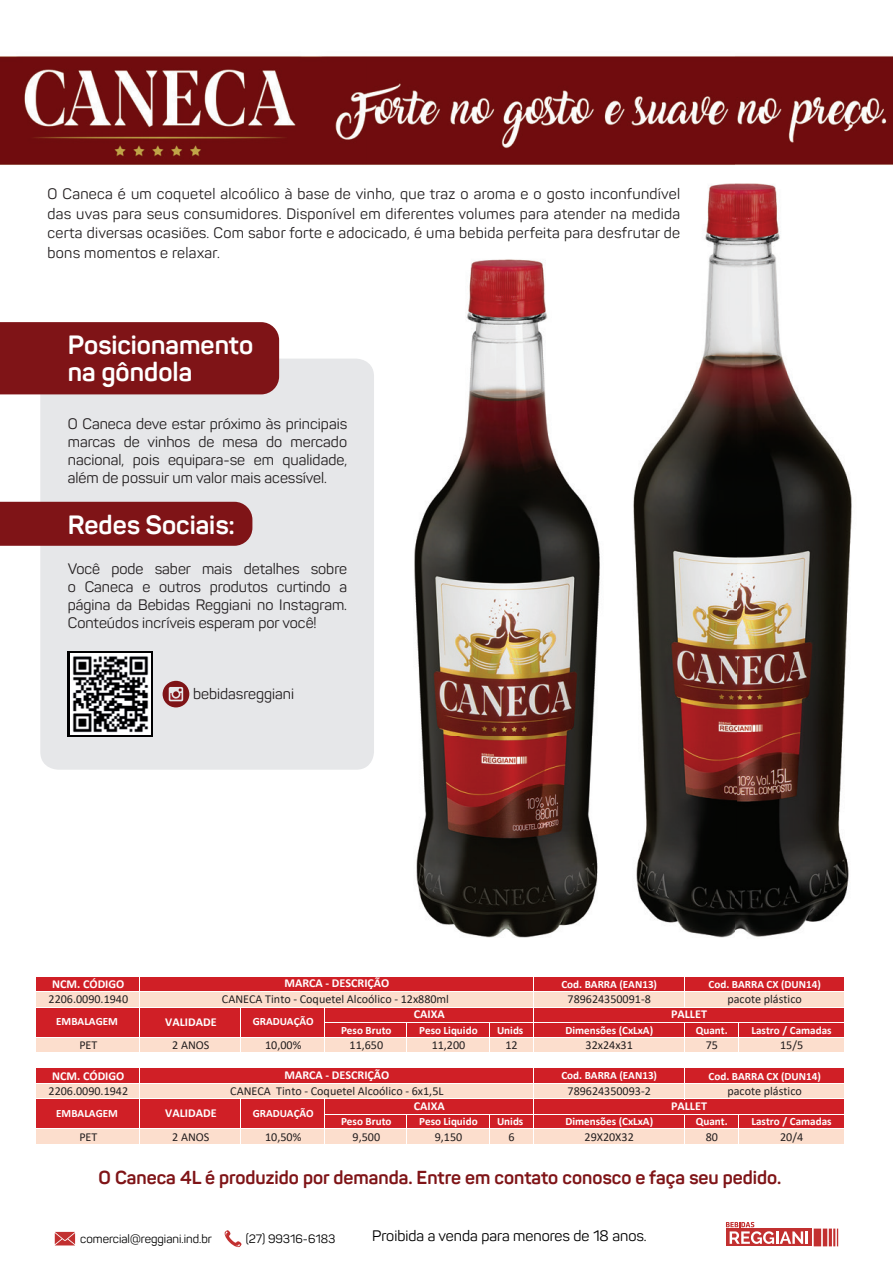
<style>
.page{position:relative;width:893px;height:1263px;background:#fff}
.page>*{position:absolute;margin:0;border:0;box-sizing:border-box;transform-origin:0 0}
.t1{font:700 26.1px/27px "Panton";color:#fff}
.t2{font:700 18.6px "Panton";color:#7f1417}
.t3{font:15px/18px "Panton";color:#231f20;text-align:justify}
.t4{font:15px "Panton";color:#000001}
.t5{font:12.15px "Calibri";color:#231f20}
.t6{font:700 12.15px "Calibri";color:#fff}
.t7{font:12px "Panton";color:#000001}
.t8{font:700 11.1px "Calibri";color:#fff}
</style>
<div class="page">
<img style="left:0;top:56px;width:893px;height:1191px">
<svg style="left:55px;top:1232px;width:20px;height:13px"></svg>
<div style="left:246px;top:1234px;width:97px;height:11px;background:#fff"></div>
<div style="left:80px;top:1234px;width:132px;height:14px;background:#fff"></div>
<svg style="left:224px;top:1229px;width:19px;height:19px"></svg>
<div style="left:726px;top:1228px;width:86px;height:18px;background:#c23030"></div>
<svg style="left:814px;top:1228px;width:24px;height:18px"></svg>
<svg style="left:726px;top:1222px;width:82px;height:22px"></svg>
<div style="left:40px;top:359px;width:334px;height:411px;background:#e6e7e9;border-radius:18px"></div>
<div style="left:0;top:322px;width:279px;height:72px;background:#7f1417"></div>
<div style="left:0;top:502px;width:252px;height:44px;background:#7f1417"></div>
<div style="left:27px;top:965px;width:817px;height:11px;background:#fff"></div>
<div style="left:27px;top:976px;width:9px;height:16px;background:#fff"></div>
<div style="left:36px;top:976px;width:808px;height:16px;background:#d01f26"></div>
<div style="left:27px;top:991px;width:9px;height:16px;background:#fff"></div>
<div style="left:36px;top:991px;width:808px;height:16px;background:#fcdecd"></div>
<div style="left:27px;top:1007px;width:9px;height:30px;background:#fff"></div>
<div style="left:36px;top:1007px;width:808px;height:30px;background:#d01f26"></div>
<div style="left:27px;top:1037px;width:9px;height:16px;background:#fff"></div>
<div style="left:36px;top:1037px;width:808px;height:16px;background:#fcdecd"></div>
<div style="left:27px;top:1052px;width:817px;height:16px;background:#fff"></div>
<div style="left:27px;top:1068px;width:9px;height:15px;background:#fff"></div>
<div style="left:36px;top:1068px;width:808px;height:15px;background:#d01f26"></div>
<div style="left:27px;top:1083px;width:9px;height:16px;background:#fff"></div>
<div style="left:36px;top:1083px;width:808px;height:16px;background:#fcdecd"></div>
<div style="left:27px;top:1099px;width:9px;height:30px;background:#fff"></div>
<div style="left:36px;top:1099px;width:808px;height:30px;background:#d01f26"></div>
<div style="left:27px;top:1129px;width:9px;height:15px;background:#fff"></div>
<div style="left:36px;top:1129px;width:808px;height:15px;background:#fcdecd"></div>
<hr style="left:684px;top:965px;width:1px;height:42px;background:#fff">
<hr style="left:240px;top:1007px;width:1px;height:46px;background:#fff">
<hr style="left:324px;top:1007px;width:1px;height:46px;background:#fff">
<hr style="left:406px;top:1023px;width:1px;height:30px;background:#fff">
<hr style="left:489px;top:1023px;width:1px;height:30px;background:#fff">
<hr style="left:684px;top:1023px;width:1px;height:76px;background:#fff">
<hr style="left:738px;top:1023px;width:1px;height:30px;background:#fff">
<hr style="left:35px;top:965px;width:1px;height:180px;background:#fff">
<hr style="left:139px;top:965px;width:1px;height:180px;background:#fff">
<hr style="left:240px;top:1099px;width:1px;height:46px;background:#fff">
<hr style="left:324px;top:1099px;width:1px;height:46px;background:#fff">
<hr style="left:406px;top:1115px;width:1px;height:30px;background:#fff">
<hr style="left:489px;top:1115px;width:1px;height:30px;background:#fff">
<hr style="left:533px;top:965px;width:1px;height:180px;background:#fff">
<hr style="left:684px;top:1115px;width:1px;height:30px;background:#fff">
<hr style="left:738px;top:1115px;width:1px;height:30px;background:#fff">
<hr style="left:843px;top:965px;width:1px;height:180px;background:#fff">
<hr style="left:36px;top:976px;width:808px;height:1px;background:#fff">
<hr style="left:36px;top:991px;width:808px;height:1px;background:#fff">
<hr style="left:36px;top:1006px;width:808px;height:1px;background:#fff">
<hr style="left:325px;top:1022px;width:519px;height:1px;background:#fff">
<hr style="left:36px;top:1036px;width:808px;height:1px;background:#fff">
<hr style="left:36px;top:1083px;width:808px;height:1px;background:#fff">
<hr style="left:36px;top:1098px;width:808px;height:1px;background:#fff">
<hr style="left:325px;top:1114px;width:519px;height:1px;background:#fff">
<hr style="left:36px;top:1128px;width:808px;height:1px;background:#fff">
<hr style="left:36px;top:1144px;width:808px;height:1px;background:#fff">
<svg style="left:163px;top:681px;width:26px;height:26px"></svg>
<div style="left:68px;top:652px;width:85px;height:85px;background:linear-gradient(to right,#fff,#fff)"></div>
<img style="left:70px;top:654px;width:81px;height:80px">
<p class="t3" style="left:47px;top:184px;width:634px;line-height:19.5px">O Caneca é um coquetel alcoólico à base de vinho, que traz o aroma e o gosto inconfundível das uvas para seus consumidores. Disponível em diferentes volumes para atender na medida certa diversas ocasiões. Com sabor forte e adocicado, é uma bebida perfeita para desfrutar de bons momentos e relaxar.</p>
<h1 class="t1" style="left:68px;top:331px;width:187px">Posicionamento na gôndola</h1>
<p class="t3" style="left:68px;top:414px;width:281px">O Caneca deve estar próximo às principais marcas de vinhos de mesa do mercado nacional, pois equipara-se em qualidade, além de possuir um valor mais acessível.</p>
<h1 class="t1" style="left:68px;top:511px;width:169px">Redes Sociais:</h1>
<p class="t3" style="left:68px;top:559px;width:281px">Você pode saber mais detalhes sobre o Caneca e outros produtos curtindo a página da Bebidas Reggiani no Instagram.<br>Conteúdos incríveis esperam por você!</p>
<p class="t3" style="left:193px;top:684px;width:102px">bebidasreggiani</p>
<p class="t6" style="left:284px;top:975px;width:107px">MARCA - DESCRIÇÃO</p>
<p class="t8" style="left:708px;top:976px;width:114px">Cod. BARRA CX (DUN14)</p>
<p class="t5" style="left:222px;top:990px;width:229px">CANECA Tinto - Coquetel Alcoólico - 12x880ml</p>
<p class="t5" style="left:727px;top:990px;width:76px">pacote plástico</p>
<p class="t6" style="left:52px;top:975px;width:74px">NCM. CÓDIGO</p>
<p class="t8" style="left:561px;top:976px;width:97px">Cod. BARRA (EAN13)</p>
<p class="t5" style="left:49px;top:991px;width:81px">2206.0090.1940</p>
<p class="t5" style="left:568px;top:991px;width:85px">789624350091-8</p>
<p class="t8" style="left:341px;top:1022px;width:52px">Peso Bruto</p>
<p class="t8" style="left:419px;top:1022px;width:60px">Peso Liquido</p>
<p class="t8" style="left:497px;top:1022px;width:28px">Unids</p>
<p class="t8" style="left:565px;top:1022px;width:89px">Dimensões (CxLxA)</p>
<p class="t8" style="left:696px;top:1022px;width:33px">Quant.</p>
<p class="t8" style="left:751px;top:1022px;width:82px">Lastro / Camadas</p>
<p class="t5" style="left:79px;top:1036px;width:20px">PET</p>
<p class="t5" style="left:172px;top:1036px;width:39px">2 ANOS</p>
<p class="t5" style="left:265px;top:1036px;width:38px">10,00%</p>
<p class="t5" style="left:350px;top:1036px;width:35px">11,650</p>
<p class="t5" style="left:432px;top:1036px;width:35px">11,200</p>
<p class="t5" style="left:505px;top:1036px;width:14px">12</p>
<p class="t5" style="left:586px;top:1036px;width:49px">32x24x31</p>
<p class="t5" style="left:706px;top:1036px;width:14px">75</p>
<p class="t5" style="left:780px;top:1036px;width:25px">15/5</p>
<p class="t6" style="left:52px;top:1067px;width:74px">NCM. CÓDIGO</p>
<p class="t8" style="left:561px;top:1068px;width:97px">Cod. BARRA (EAN13)</p>
<p class="t5" style="left:49px;top:1083px;width:81px">2206.0090.1942</p>
<p class="t5" style="left:568px;top:1083px;width:85px">789624350093-2</p>
<p class="t8" style="left:341px;top:1114px;width:52px">Peso Bruto</p>
<p class="t8" style="left:419px;top:1114px;width:60px">Peso Liquido</p>
<p class="t8" style="left:497px;top:1114px;width:28px">Unids</p>
<p class="t8" style="left:565px;top:1114px;width:89px">Dimensões (CxLxA)</p>
<p class="t8" style="left:696px;top:1114px;width:33px">Quant.</p>
<p class="t8" style="left:751px;top:1114px;width:82px">Lastro / Camadas</p>
<p class="t5" style="left:79px;top:1128px;width:20px">PET</p>
<p class="t5" style="left:172px;top:1128px;width:39px">2 ANOS</p>
<p class="t5" style="left:265px;top:1128px;width:38px">10,50%</p>
<p class="t5" style="left:353px;top:1128px;width:29px">9,500</p>
<p class="t5" style="left:435px;top:1128px;width:29px">9,150</p>
<p class="t5" style="left:508px;top:1128px;width:8px">6</p>
<p class="t5" style="left:585px;top:1128px;width:51px">29X20X32</p>
<p class="t5" style="left:706px;top:1128px;width:14px">80</p>
<p class="t5" style="left:780px;top:1128px;width:25px">20/4</p>
<p class="t6" style="left:414px;top:1006px;width:32px">CAIXA</p>
<p class="t6" style="left:671px;top:1006px;width:37px">PALLET</p>
<p class="t8" style="left:56px;top:1014px;width:63px">EMBALAGEM</p>
<p class="t6" style="left:165px;top:1013px;width:53px">VALIDADE</p>
<p class="t8" style="left:253px;top:1014px;width:63px">GRADUAÇÃO</p>
<p class="t6" style="left:284px;top:1066px;width:107px">MARCA - DESCRIÇÃO</p>
<p class="t8" style="left:708px;top:1068px;width:114px">Cod. BARRA CX (DUN14)</p>
<p class="t5" style="left:230px;top:1082px;width:215px">CANECA Tinto - Coquetel Alcoólico - 6x1,5L</p>
<p class="t5" style="left:727px;top:1082px;width:76px">pacote plástico</p>
<p class="t6" style="left:414px;top:1097px;width:32px">CAIXA</p>
<p class="t6" style="left:671px;top:1097px;width:37px">PALLET</p>
<p class="t8" style="left:56px;top:1106px;width:63px">EMBALAGEM</p>
<p class="t6" style="left:165px;top:1105px;width:53px">VALIDADE</p>
<p class="t8" style="left:253px;top:1106px;width:63px">GRADUAÇÃO</p>
<p class="t2" style="left:99px;top:1166px;width:684px">O Caneca 4L é produzido por demanda. Entre em contato conosco e faça seu pedido.</p>
<p class="t7" style="left:80px;top:1231px;width:133px">comercial@reggiani.ind.br</p>
<p class="t7" style="left:246px;top:1231px;width:91px">(27) 99316-6183</p>
<p class="t4" style="left:372px;top:1227px;width:276px">Proibida a venda para menores de 18 anos.</p>
</div>
